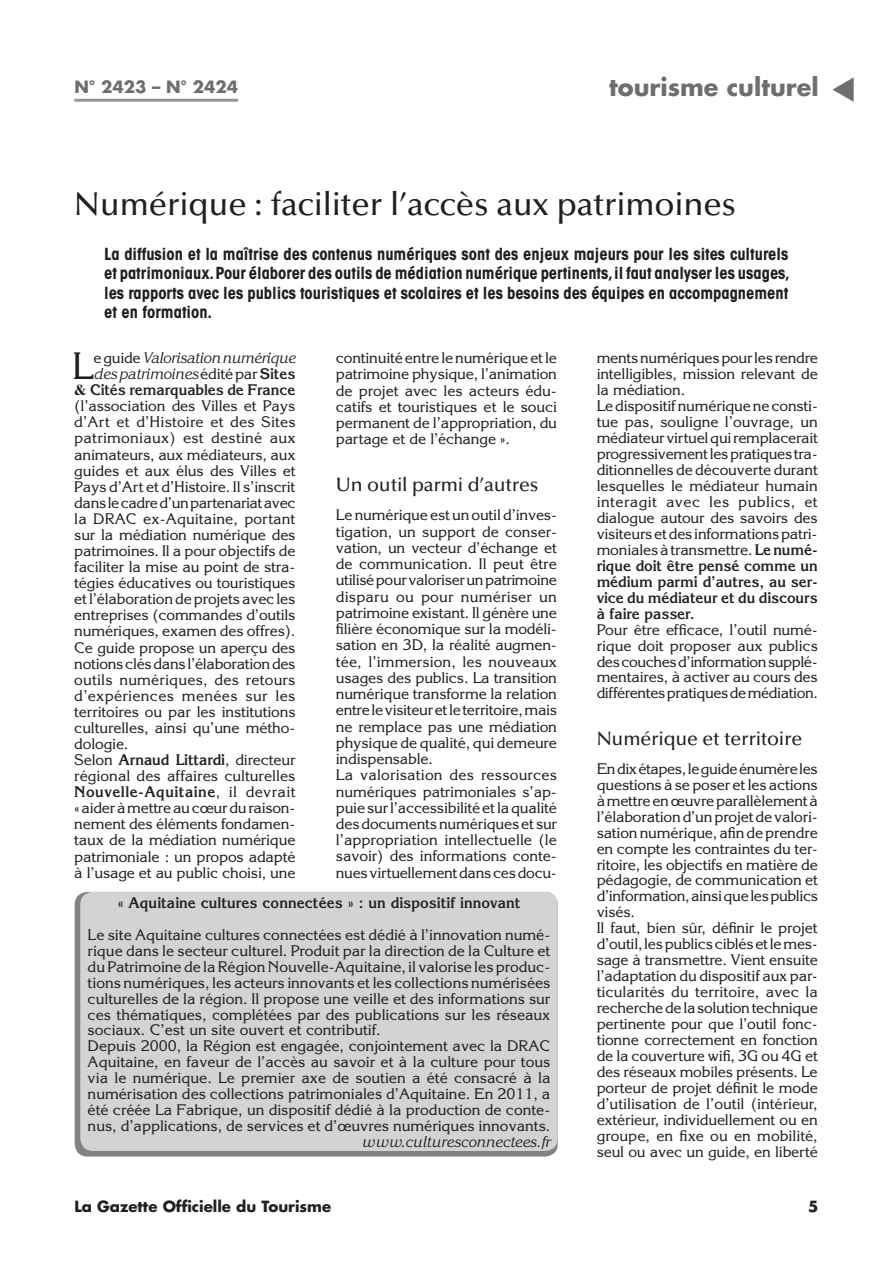
<style>
.page{position:relative;width:893px;height:1263px;background:#fff}
.page>*{position:absolute;margin:0;border:0;box-sizing:border-box;transform-origin:0 0}
.t1{font:37.2px "Korinna Std";color:#231f20}
.t2{font:500 33px "Optima LT Std";letter-spacing:-.005em;color:#231f20}
.t3{font:700 24px "Futura Std";color:#6d6e70}
.t4{font:500 19.5px "Optima LT Std";letter-spacing:-.01em;color:#231f20}
.t5{font:700 condensed 16.5px/19.5px "ITC Avant Garde Std";color:#231f20;text-align:justify}
.t6{font:700 16.5px "Futura Std";color:#6d6e70}
.t7{font:15px/15.9px "Korinna Std";letter-spacing:-.01em;color:#231f20}
.t8{font:italic 15px "Korinna Std";letter-spacing:-.01em;color:#231f20}
.t9{font:700 15px "Korinna Std";color:#231f20}
.t10{font:15px "Korinna Std";letter-spacing:.02em;color:#231f20}
.t11{font:700 15px "Futura Std";color:#231f20}
.t12{font:700 15px "Korinna Std";letter-spacing:.03em;color:#231f20}
.t13{font:15px "Korinna Std";letter-spacing:.01em;color:#231f20}
.t14{font:15px "Korinna Std";letter-spacing:.015em;color:#231f20}
.s1{font-style:normal}
.s2{font-weight:700;font-style:normal}
.s3{font-family:"Times"}
.s4{font-weight:700}
.s5{font-weight:400}
</style>
<div class="page">
<div style="left:75px;top:892px;width:483px;height:265px;background:#808285;border-radius:13px"></div>
<div style="left:80px;top:892px;width:478px;height:259px;background:#d1d3d4;border-radius:13px"></div>
<hr style="left:74px;top:99px;width:164px;height:3px;background:#939598">
<p class="t6" style="left:74px;top:79px;width:165px">N° 2423 – N° 2424</p>
<h3 class="t3" style="left:609px;top:76px;width:211px">tourisme culturel</h3>
<h2 class="t2" style="left:74px;top:189px;width:663px">Numérique : faciliter l’accès aux patrimoines</h2>
<p class="t5" style="left:104px;top:245px;width:687px">La diffusion et la maîtrise des contenus numériques sont des enjeux majeurs pour les sites culturels et patrimoniaux. Pour élaborer des outils de médiation numérique pertinents, il faut analyser les usages, les rapports avec les publics touristiques et scolaires et les besoins des équipes en accompagnement et en formation.</p>
<h1 class="t1" style="left:72px;top:352px;width:23px">L</h1>
<p class="t8" style="left:94px;top:352px;width:203px"><span class="s1">e guide</span> Valorisation numérique</p>
<p class="t8" style="left:94px;top:368px;width:203px">des patrimoines <span class="s1">édité par</span> <span class="s2">Sites</span></p>
<p class="t9" style="left:74px;top:384px;width:223px"><span class="s3">&amp;</span> Cités remarquables de France</p>
<p class="t7" style="left:74px;top:400px;width:222px">(l’association des Villes et Pays</p>
<p class="t13" style="left:74px;top:417px;width:223px">d’Art et d’Histoire et des Sites</p>
<p class="t10" style="left:74px;top:433px;width:223px">patrimoniaux) est destiné aux</p>
<p class="t7" style="left:74px;top:448px;width:223px">animateurs, aux médiateurs, aux</p>
<p class="t7" style="left:74px;top:464px;width:223px">guides et aux élus des Villes et</p>
<p class="t7" style="left:74px;top:480px;width:223px">Pays d’Art et d’Histoire. Il s’inscrit</p>
<p class="t7" style="left:74px;top:496px;width:223px">dans le cadre d’un partenariat avec</p>
<p class="t7" style="left:74px;top:512px;width:223px">la DRAC ex-Aquitaine, portant</p>
<p class="t7" style="left:74px;top:528px;width:223px">sur la médiation numérique des</p>
<p class="t7" style="left:74px;top:544px;width:223px">patrimoines. Il a pour objectifs de</p>
<p class="t7" style="left:74px;top:561px;width:223px">faciliter la mise au point de stra-</p>
<p class="t7" style="left:74px;top:577px;width:223px">tégies éducatives ou touristiques</p>
<p class="t7" style="left:74px;top:593px;width:223px">et l’élaboration de projets avec les</p>
<p class="t7" style="left:74px;top:609px;width:223px">entreprises (commandes d’outils</p>
<p class="t7" style="left:74px;top:625px;width:223px">numériques, examen des offres).</p>
<p class="t7" style="left:74px;top:641px;width:223px">Ce guide propose un aperçu des</p>
<p class="t7" style="left:74px;top:657px;width:223px">notions clés dans l’élaboration des</p>
<p class="t14" style="left:74px;top:674px;width:223px">outils numériques, des retours</p>
<p class="t10" style="left:74px;top:690px;width:222px">d’expériences menées sur les</p>
<p class="t7" style="left:74px;top:705px;width:223px">territoires ou par les institutions</p>
<p class="t7" style="left:74px;top:721px;width:223px">culturelles, ainsi qu’une métho-</p>
<p class="t7" style="left:74px;top:737px;width:56px">dologie.</p>
<p class="t7" style="left:74px;top:753px;width:223px">Selon <span class="s4">Arnaud Littardi</span>, directeur</p>
<p class="t7" style="left:74px;top:770px;width:223px">régional des affaires culturelles</p>
<p class="t12" style="left:74px;top:786px;width:223px">Nouvelle-Aquitaine<span class="s5">, il devrait</span></p>
<p class="t7" style="left:74px;top:802px;width:223px">« aider à mettre au cœur du raison-</p>
<p class="t7" style="left:74px;top:818px;width:223px">nement des éléments fondamen-</p>
<p class="t7" style="left:74px;top:834px;width:223px">taux de la médiation numérique</p>
<p class="t7" style="left:74px;top:850px;width:223px">patrimoniale : un propos adapté</p>
<p class="t7" style="left:74px;top:866px;width:223px">à l’usage et au public choisi, une</p>
<p class="t7" style="left:336px;top:351px;width:223px;text-align:justify">continuité entre le numérique et le patrimoine physique, l’animation de projet avec les acteurs édu&shy;catifs et touristiques et le souci permanent de l’appropriation, du partage et de l’échange ».</p>
<h3 class="t4" style="left:336px;top:476px;width:204px">Un outil parmi d’autres</h3>
<p class="t7" style="left:336px;top:509px;width:223px">Le numérique est un outil d’inves&shy;tigation, un support de conser&shy;vation, un vecteur d’échange et de communication. Il peut être utilisé pour valoriser un patrimoine disparu ou pour numériser un patrimoine existant. Il génère une filière économique sur la modéli&shy;sation en 3D, la réalité augmen&shy;tée, l’immersion, les nouveaux usages des publics. La transition numérique transforme la relation entre le visiteur et le territoire, mais ne remplace pas une médiation physique de qualité, qui demeure indispensable.<br>La valorisation des ressources numériques patrimoniales s’ap&shy;puie sur l’accessibilité et la qualité des documents numériques et sur l’appropriation intellectuelle (le savoir) des informations conte&shy;nues virtuellement dans ces docu-</p>
<p class="t9" style="left:117px;top:897px;width:405px">« Aquitaine cultures connectées » : un dispositif innovant</p>
<p class="t7" style="left:88px;top:928px;width:464px">Le site Aquitaine cultures connectées est dédié à l’innovation numé&shy;rique dans le secteur culturel. Produit par la direction de la Culture et du Patrimoine de la Région Nouvelle-Aquitaine, il valorise les produc&shy;tions numériques, les acteurs innovants et les collections numérisées culturelles de la région. Il propose une veille et des informations sur ces thématiques, complétées par des publications sur les réseaux sociaux. C’est un site ouvert et contributif.<br>Depuis 2000, la Région est engagée, conjointement avec la DRAC Aquitaine, en faveur de l’accès au savoir et à la culture pour tous via le numérique. Le premier axe de soutien a été consacré à la numérisation des collections patrimoniales d’Aquitaine. En 2011, a été créée La Fabrique, un dispositif dédié à la production de conte&shy;nus, d’applications, de services et d’œuvres numériques innovants.</p>
<p class="t8" style="left:362px;top:1136px;width:190px">www.culturesconnectees.fr</p>
<p class="t7" style="left:597px;top:352px;width:223px">ments numériques pour les rendre intelligibles, mission relevant de la médiation.<br>Le dispositif numérique ne consti&shy;tue pas, souligne l’ouvrage, un médiateur virtuel qui remplacerait progressivement les pratiques tra&shy;ditionnelles de découverte durant lesquelles le médiateur humain interagit avec les publics, et dialogue autour des savoirs des visiteurs et des informations patri&shy;moniales à transmettre. <span class="s4">Le numé&shy;rique doit être pensé comme un médium parmi d’autres, au ser&shy;vice du médiateur et du discours à faire passer.</span></p>
<p class="t7" style="left:597px;top:623px;width:223px;text-align:justify">Pour être efficace, l’outil numé&shy;rique doit proposer aux publics des couches d’information supplé&shy;mentaires, à activer au cours des différentes pratiques de médiation.</p>
<h3 class="t4" style="left:597px;top:730px;width:207px">Numérique et territoire</h3>
<p class="t7" style="left:597px;top:762px;width:223px">En dix étapes, le guide énumère les questions à se poser et les actions à mettre en œuvre parallèlement à l’élaboration d’un projet de valori&shy;sation numérique, afin de prendre en compte les contraintes du ter&shy;ritoire, les objectifs en matière de pédagogie, de communication et d’information, ainsi que les publics visés.<br>Il faut, bien sûr, définir le projet d’outil, les publics ciblés et le mes&shy;sage à transmettre. Vient ensuite l’adaptation du dispositif aux par&shy;ticularités du territoire, avec la recherche de la solution technique pertinente pour que l’outil fonc&shy;tionne correctement en fonction de la couverture wifi, 3G ou 4G et des réseaux mobiles présents. Le porteur de projet définit le mode d’utilisation de l’outil (intérieur, extérieur, individuellement ou en groupe, en fixe ou en mobilité, seul ou avec un guide, en liberté</p>
<p class="t11" style="left:74px;top:1199px;width:258px">La Gazette Officielle du Tourisme</p>
<p class="t11" style="left:808px;top:1199px;width:12px">5</p>
</div>
